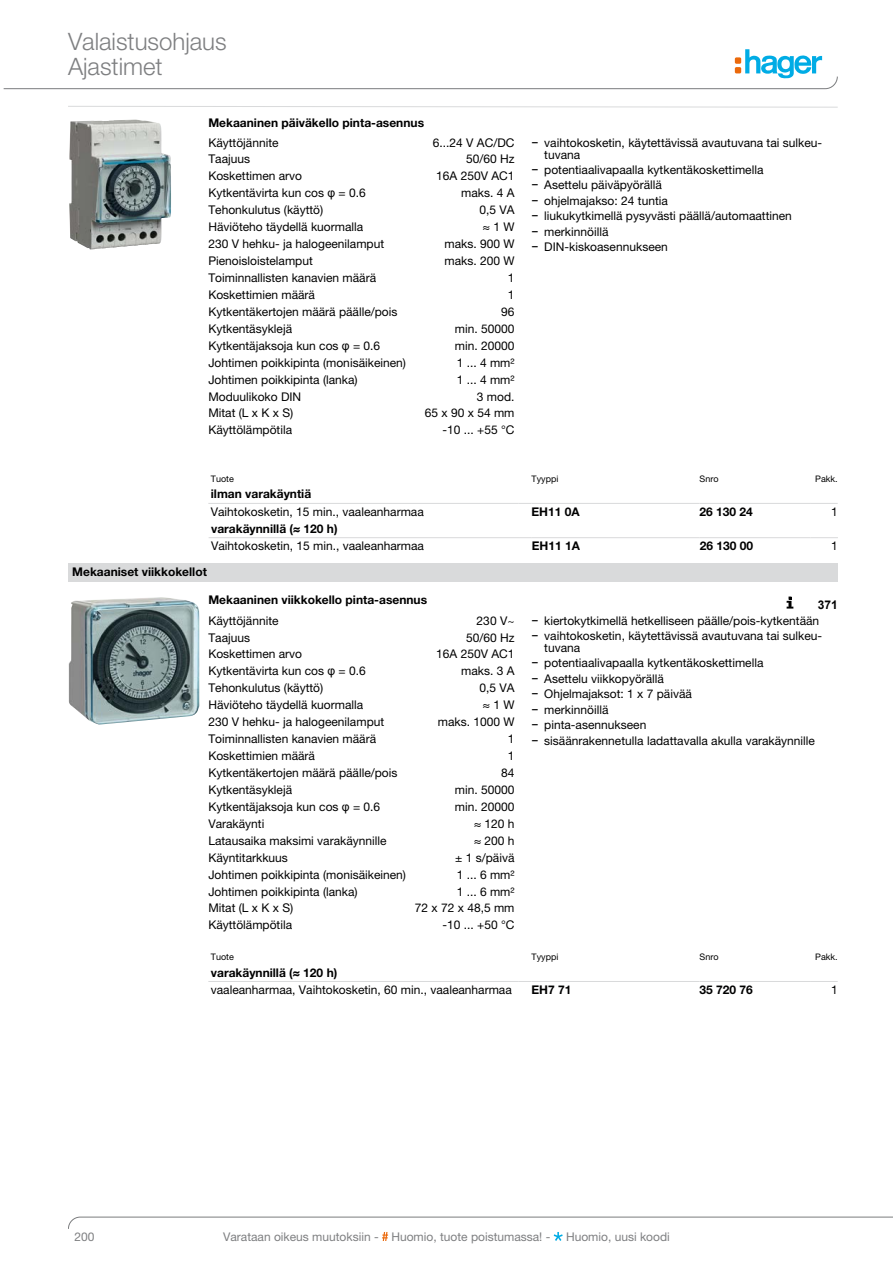
<style>
.page{position:relative;width:893px;height:1263px;background:#fff}
.page>*{position:absolute;margin:0;border:0;box-sizing:border-box;transform-origin:0 0}
.t1{font:300 24px/25.2px "Helvetica Neue LT Pro";color:#7e7f81}
.t2{font:12px/15.5px "Helvetica Neue LT Pro";color:#000}
.t3{font:700 12px "Helvetica Neue LT Pro";color:#000}
.t4{font:12px "Helvetica Neue LT Pro";color:#7e7f81}
.t5{font:700 12px "Arial";color:#000}
.t6{font:9px "Helvetica Neue LT Pro";color:#000}
.s1{font-family:"Arial"}
</style>
<div class="page">
<svg style="left:4px;top:49px;width:834px;height:40px"></svg>
<svg style="left:68px;top:106px;width:770px;height:2px"></svg>
<hr style="left:209px;top:537px;width:310px;height:1px;background:#d9dadb">
<svg style="left:519px;top:537px;width:13px;height:1px"></svg>
<hr style="left:532px;top:537px;width:168px;height:1px;background:#d9dadb">
<hr style="left:700px;top:537px;width:110px;height:1px;background:#d9dadb">
<svg style="left:810px;top:537px;width:28px;height:1px"></svg>
<img style="left:69px;top:120px;width:102px;height:130px">
<hr style="left:208px;top:503px;width:311px;height:1px;background:#d9dadb">
<svg style="left:519px;top:503px;width:12px;height:1px"></svg>
<hr style="left:531px;top:503px;width:168px;height:1px;background:#d9dadb">
<hr style="left:699px;top:503px;width:111px;height:1px;background:#d9dadb">
<svg style="left:810px;top:503px;width:28px;height:1px"></svg>
<div style="left:68px;top:563px;width:770px;height:19px;background:#d9dadb"></div>
<img style="left:69px;top:597px;width:130px;height:127px">
<svg style="left:787px;top:596px;width:6px;height:12px"></svg>
<hr style="left:208px;top:981px;width:311px;height:1px;background:#d9dadb">
<svg style="left:519px;top:981px;width:12px;height:1px"></svg>
<hr style="left:531px;top:981px;width:168px;height:1px;background:#d9dadb">
<hr style="left:699px;top:981px;width:111px;height:1px;background:#d9dadb">
<svg style="left:810px;top:981px;width:28px;height:1px"></svg>
<svg style="left:68px;top:1217px;width:825px;height:24px"></svg>
<h1 class="t1" style="left:68px;top:28px;width:160px">Valaistusohjaus<br>Ajastimet</h1>
<p class="t3" style="left:208px;top:115px;width:217px">Mekaaninen päiväkello pinta-asennus</p>
<p class="t2" style="left:208px;top:134px;width:72px">Käyttöjännite</p>
<p class="t2" style="left:433px;top:134px;width:83px">6...24 V AC/DC</p>
<p class="t2" style="left:208px;top:151px;width:43px">Taajuus</p>
<p class="t2" style="left:466px;top:151px;width:50px">50/60 Hz</p>
<p class="t2" style="left:208px;top:168px;width:95px">Koskettimen arvo</p>
<p class="t2" style="left:436px;top:168px;width:80px">16A 250V AC1</p>
<p class="t2" style="left:208px;top:185px;width:159px">Kytkentävirta kun cos <span class="s1">φ</span> = 0.6</p>
<p class="t2" style="left:461px;top:185px;width:55px">maks. 4 A</p>
<p class="t2" style="left:208px;top:202px;width:116px">Tehonkulutus (käyttö)</p>
<p class="t2" style="left:479px;top:202px;width:37px">0,5 VA</p>
<p class="t2" style="left:208px;top:219px;width:156px">Häviöteho täydellä kuormalla</p>
<p class="t2" style="left:483px;top:219px;width:33px">≈ 1 W</p>
<p class="t2" style="left:208px;top:236px;width:177px">230 V hehku- ja halogeenilamput</p>
<p class="t2" style="left:444px;top:236px;width:72px">maks. 900 W</p>
<p class="t2" style="left:208px;top:253px;width:106px">Pienoisloistelamput</p>
<p class="t2" style="left:444px;top:253px;width:72px">maks. 200 W</p>
<p class="t2" style="left:208px;top:270px;width:169px">Toiminnallisten kanavien määrä</p>
<p class="t2" style="left:508px;top:270px;width:8px">1</p>
<p class="t2" style="left:208px;top:287px;width:108px">Koskettimien määrä</p>
<p class="t2" style="left:508px;top:287px;width:8px">1</p>
<p class="t2" style="left:208px;top:304px;width:191px">Kytkentäkertojen määrä päälle/pois</p>
<p class="t2" style="left:501px;top:304px;width:15px">96</p>
<p class="t2" style="left:208px;top:321px;width:85px">Kytkentäsyklejä</p>
<p class="t2" style="left:455px;top:321px;width:61px">min. 50000</p>
<p class="t2" style="left:208px;top:338px;width:173px">Kytkentäjaksoja kun cos <span class="s1">φ</span> = 0.6</p>
<p class="t2" style="left:455px;top:338px;width:61px">min. 20000</p>
<p class="t2" style="left:208px;top:354px;width:199px">Johtimen poikkipinta (monisäikeinen)</p>
<p class="t2" style="left:457px;top:354px;width:59px">1 ... 4 mm²</p>
<p class="t2" style="left:208px;top:371px;width:151px">Johtimen poikkipinta (lanka)</p>
<p class="t2" style="left:457px;top:371px;width:59px">1 ... 4 mm²</p>
<p class="t2" style="left:208px;top:388px;width:94px">Moduulikoko DIN</p>
<p class="t2" style="left:477px;top:388px;width:39px">3 mod.</p>
<p class="t2" style="left:208px;top:405px;width:86px">Mitat (L x K x S)</p>
<p class="t2" style="left:425px;top:405px;width:91px">65 x 90 x 54 mm</p>
<p class="t2" style="left:208px;top:422px;width:85px">Käyttölämpötila</p>
<p class="t2" style="left:442px;top:422px;width:74px">-10 ... +55 °C</p>
<p class="t2" style="left:544px;top:136px;width:279px;line-height:12px;text-indent:-13px"><span class="s1">−</span> vaihtokosketin, käytettävissä avautuvana tai sul keu&shy;tu va na</p>
<p class="t2" style="left:531px;top:162px;width:262px"><span class="s1">−</span> potentiaalivapaalla kytkentäkoskettimella<br><span class="s1">−</span> Asettelu päiväpyörällä<br><span class="s1">−</span> ohjelmajakso: 24 tuntia<br><span class="s1">−</span> liukukytkimellä pysyvästi päällä/automaattinen <span class="s1">−</span> merkinnöillä<br><span class="s1">−</span> DIN-kiskoasennukseen</p>
<p class="t6" style="left:211px;top:473px;width:25px">Tuote</p>
<p class="t6" style="left:531px;top:473px;width:28px">Tyyppi</p>
<p class="t6" style="left:699px;top:473px;width:20px">Snro</p>
<p class="t6" style="left:815px;top:473px;width:24px">Pakk.</p>
<p class="t3" style="left:211px;top:487px;width:102px">ilman varakäyntiä</p>
<p class="t2" style="left:211px;top:504px;width:214px">Vaihtokosketin, 15 min., vaaleanharmaa</p>
<p class="t3" style="left:531px;top:504px;width:50px">EH11 0A</p>
<p class="t3" style="left:699px;top:504px;width:55px">26 130 24</p>
<p class="t2" style="left:831px;top:504px;width:8px">1</p>
<p class="t3" style="left:211px;top:521px;width:128px">varakäynnillä (≈ 120 h)</p>
<p class="t2" style="left:211px;top:538px;width:214px">Vaihtokosketin, 15 min., vaaleanharmaa</p>
<p class="t3" style="left:532px;top:538px;width:50px">EH11 1A</p>
<p class="t3" style="left:700px;top:538px;width:55px">26 130 00</p>
<p class="t2" style="left:831px;top:538px;width:8px">1</p>
<p class="t3" style="left:72px;top:565px;width:136px">Mekaaniset viikkokellot</p>
<p class="t3" style="left:208px;top:593px;width:220px">Mekaaninen viikkokello pinta-asennus</p>
<p class="t5" style="left:818px;top:596px;width:22px">371</p>
<p class="t2" style="left:208px;top:612px;width:72px">Käyttöjännite</p>
<p class="t2" style="left:477px;top:612px;width:39px">230 V~</p>
<p class="t2" style="left:208px;top:629px;width:43px">Taajuus</p>
<p class="t2" style="left:466px;top:629px;width:50px">50/60 Hz</p>
<p class="t2" style="left:208px;top:646px;width:95px">Koskettimen arvo</p>
<p class="t2" style="left:436px;top:646px;width:80px">16A 250V AC1</p>
<p class="t2" style="left:208px;top:663px;width:159px">Kytkentävirta kun cos <span class="s1">φ</span> = 0.6</p>
<p class="t2" style="left:461px;top:663px;width:55px">maks. 3 A</p>
<p class="t2" style="left:208px;top:680px;width:116px">Tehonkulutus (käyttö)</p>
<p class="t2" style="left:479px;top:680px;width:37px">0,5 VA</p>
<p class="t2" style="left:208px;top:697px;width:156px">Häviöteho täydellä kuormalla</p>
<p class="t2" style="left:483px;top:697px;width:33px">≈ 1 W</p>
<p class="t2" style="left:208px;top:714px;width:177px">230 V hehku- ja halogeenilamput</p>
<p class="t2" style="left:438px;top:714px;width:78px">maks. 1000 W</p>
<p class="t2" style="left:208px;top:731px;width:169px">Toiminnallisten kanavien määrä</p>
<p class="t2" style="left:508px;top:731px;width:8px">1</p>
<p class="t2" style="left:208px;top:748px;width:108px">Koskettimien määrä</p>
<p class="t2" style="left:508px;top:748px;width:8px">1</p>
<p class="t2" style="left:208px;top:765px;width:191px">Kytkentäkertojen määrä päälle/pois</p>
<p class="t2" style="left:501px;top:765px;width:15px">84</p>
<p class="t2" style="left:208px;top:782px;width:85px">Kytkentäsyklejä</p>
<p class="t2" style="left:455px;top:782px;width:61px">min. 50000</p>
<p class="t2" style="left:208px;top:799px;width:173px">Kytkentäjaksoja kun cos <span class="s1">φ</span> = 0.6</p>
<p class="t2" style="left:455px;top:799px;width:61px">min. 20000</p>
<p class="t2" style="left:208px;top:816px;width:58px">Varakäynti</p>
<p class="t2" style="left:474px;top:816px;width:42px">≈ 120 h</p>
<p class="t2" style="left:208px;top:832px;width:180px">Latausaika maksimi varakäynnille</p>
<p class="t2" style="left:474px;top:832px;width:42px">≈ 200 h</p>
<p class="t2" style="left:208px;top:849px;width:81px">Käyntitarkkuus</p>
<p class="t2" style="left:455px;top:849px;width:61px">± 1 s/päivä</p>
<p class="t2" style="left:208px;top:866px;width:199px">Johtimen poikkipinta (monisäikeinen)</p>
<p class="t2" style="left:457px;top:866px;width:59px">1 ... 6 mm²</p>
<p class="t2" style="left:208px;top:883px;width:151px">Johtimen poikkipinta (lanka)</p>
<p class="t2" style="left:457px;top:883px;width:59px">1 ... 6 mm²</p>
<p class="t2" style="left:208px;top:900px;width:86px">Mitat (L x K x S)</p>
<p class="t2" style="left:415px;top:900px;width:101px">72 x 72 x 48,5 mm</p>
<p class="t2" style="left:208px;top:917px;width:85px">Käyttölämpötila</p>
<p class="t2" style="left:442px;top:917px;width:74px">-10 ... +50 °C</p>
<p class="t2" style="left:532px;top:612px;width:292px"><span class="s1">−</span> kiertokytkimellä hetkelliseen päälle/pois-kytkentään <span class="s1">−</span> vaihtokosketin, käytettävissä avautuvana tai sul keu-</p>
<p class="t2" style="left:532px;top:640px;width:285px;text-indent:13px">tu va na<br><span class="s1">−</span> potentiaalivapaalla kytkentäkoskettimella<br><span class="s1">−</span> Asettelu viikkopyörällä<br><span class="s1">−</span> Ohjelmajaksot: 1 x 7 päivää<br><span class="s1">−</span> merkinnöillä<br><span class="s1">−</span> pinta-asennukseen<br><span class="s1">−</span> sisäänrakennetulla ladattavalla akulla varakäynnille</p>
<p class="t6" style="left:211px;top:951px;width:25px">Tuote</p>
<p class="t6" style="left:531px;top:951px;width:28px">Tyyppi</p>
<p class="t6" style="left:699px;top:951px;width:20px">Snro</p>
<p class="t6" style="left:815px;top:951px;width:24px">Pakk.</p>
<p class="t3" style="left:211px;top:965px;width:128px">varakäynnillä (≈ 120 h)</p>
<p class="t2" style="left:211px;top:982px;width:302px">vaaleanharmaa, Vaihtokosketin, 60 min., vaaleanharmaa</p>
<p class="t3" style="left:531px;top:982px;width:42px">EH7 71</p>
<p class="t3" style="left:699px;top:982px;width:55px">35 720 76</p>
<p class="t2" style="left:831px;top:982px;width:8px">1</p>
<p class="t4" style="left:74px;top:1229px;width:22px">200</p>
<p class="t4" style="left:223px;top:1229px;width:329px">Varataan oikeus muutoksiin - Huomio, tuote poistumassa! -</p>
<p class="t4" style="left:566px;top:1229px;width:105px">Huomio, uusi koodi</p>
</div>
